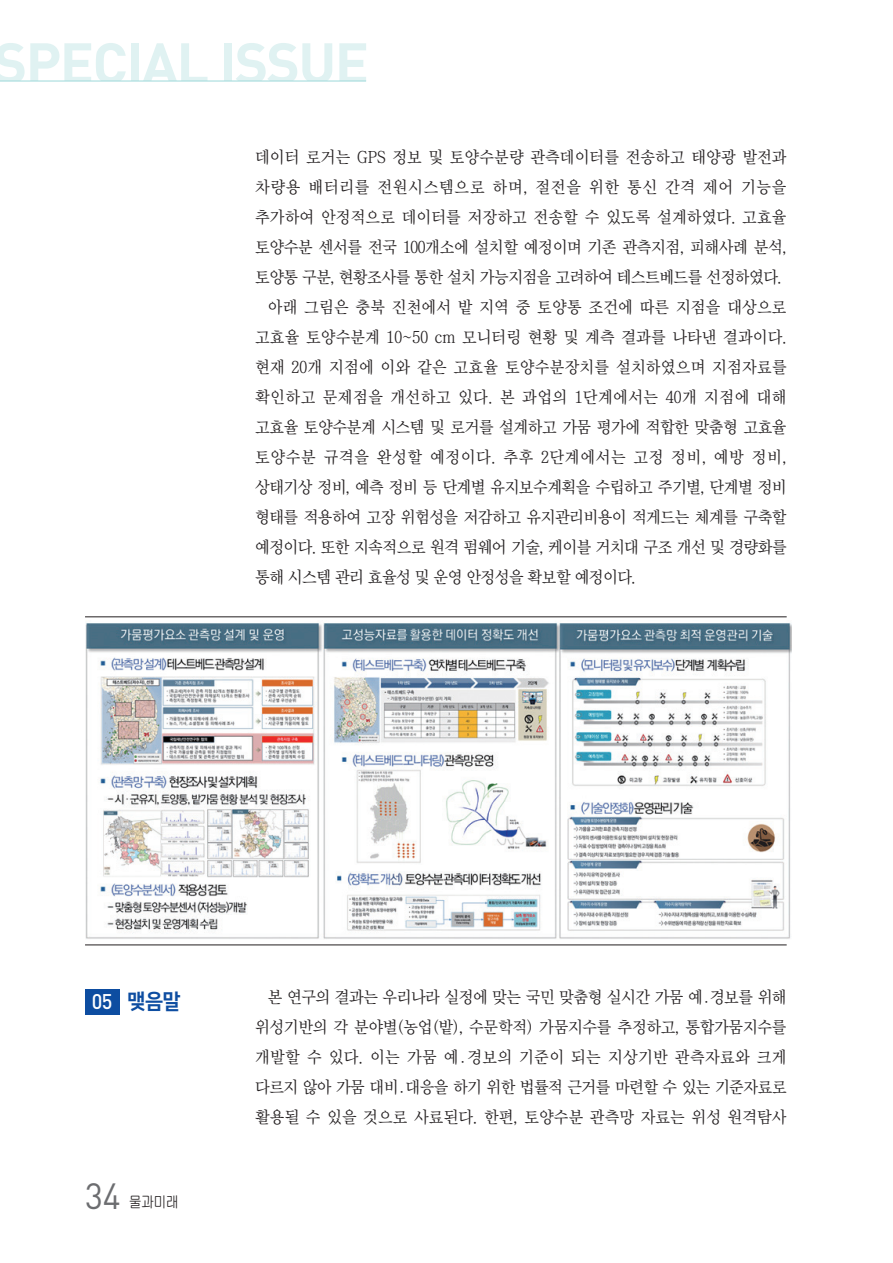
<style>
.page{position:relative;width:893px;height:1263px;background:#fff}
.page>*{position:absolute;margin:0;border:0;box-sizing:border-box;transform-origin:0 0}
.t1{font:700 57px "DIN Pro";letter-spacing:-.03em;color:#e0f2f2}
.t2{font:36px "DIN Pro";color:#6c6d70;scale:.95 1}
.t3{font:21px "Nanum Square EB";color:#0d4da1;scale:.95 1}
.t4{font:16.5px/30px "Chosun Sm";letter-spacing:.005em;color:#231f20;text-align:justify}
.t5{font:16.5px "Chosun Sm";letter-spacing:-.03em;color:#231f20}
.t6{font:16.5px "Chosun Sm";letter-spacing:-.02em;color:#231f20}
.t7{font:16.5px "Chosun Sm";letter-spacing:.03em;color:#231f20}
.t8{font:16.5px "Chosun Sm";letter-spacing:-.025em;color:#231f20}
.t9{font:16.5px "Chosun Sm";letter-spacing:.04em;color:#231f20}
.t10{font:16.5px "Chosun Sm";letter-spacing:.045em;color:#231f20}
.t11{font:14.25px "Chosun Gu";color:#231f20;scale:.95 1}
.s1{font-family:"DIN Pro";font-weight:500;color:#fff}
.s2{font-family:"MS Mincho"}
</style>
<div class="page">
<hr style="left:0;top:81px;width:366px;height:1px;background:#9dd8d9">
<div style="left:85px;top:989px;width:34px;height:25px;background:#0d4da1"></div>
<img style="left:85px;top:622px;width:706px;height:317px">
<hr style="left:85px;top:945px;width:702px;height:1px;background:#231f20">
<hr style="left:85px;top:617px;width:702px;height:1px;background:#231f20">
<h1 class="t1" style="left:-6px;top:25px;width:377px">SPECIAL ISSUE</h1>
<p class="t4" style="left:255px;top:142px;width:533px">데이터 로거는 GPS 정보 및 토양수분량 관측데이터를 전송하고 태양광 발전과</p>
<p class="t10" style="left:255px;top:179px;width:533px">차량용 배터리를 전원시스템으로 하며, 절전을 위한 통신 간격 제어 기능을</p>
<p class="t4" style="left:255px;top:202px;width:533px">추가하여 안정적으로 데이터를 저장하고 전송할 수 있도록 설계하였다. 고효율</p>
<p class="t6" style="left:255px;top:239px;width:533px">토양수분 센서를 전국 100개소에 설치할 예정이며 기존 관측지점, 피해사례 분석,</p>
<p class="t5" style="left:255px;top:269px;width:528px">토양통 구분, 현황조사를 통한 설치 가능지점을 고려하여 테스트베드를 선정하였다.</p>
<p class="t4" style="left:268px;top:292px;width:520px">아래 그림은 충북 진천에서 밭 지역 중 토양통 조건에 따른 지점을 대상으로</p>
<p class="t4" style="left:255px;top:322px;width:533px">고효율 토양수분계 10~50 cm 모니터링 현황 및 계측 결과를 나타낸 결과이다.</p>
<p class="t4" style="left:255px;top:352px;width:533px">현재 20개 지점에 이와 같은 고효율 토양수분장치를 설치하였으며 지점자료를</p>
<p class="t7" style="left:255px;top:389px;width:533px">확인하고 문제점을 개선하고 있다. 본 과업의 1단계에서는 40개 지점에 대해</p>
<p class="t8" style="left:255px;top:419px;width:533px">고효율 토양수분계 시스템 및 로거를 설계하고 가뭄 평가에 적합한 맞춤형 고효율</p>
<p class="t9" style="left:255px;top:449px;width:533px">토양수분 규격을 완성할 예정이다. 추후 2단계에서는 고정 정비, 예방 정비,</p>
<p class="t5" style="left:255px;top:479px;width:533px">상태기상 정비, 예측 정비 등 단계별 유지보수계획을 수립하고 주기별, 단계별 정비</p>
<p class="t5" style="left:255px;top:509px;width:533px">형태를 적용하여 고장 위험성을 저감하고 유지관리비용이 적게드는 체계를 구축할</p>
<p class="t5" style="left:255px;top:539px;width:533px">예정이다. 또한 지속적으로 원격 펌웨어 기술, 케이블 거치대 구조 개선 및 경량화를</p>
<p class="t5" style="left:255px;top:569px;width:382px">통해 시스템 관리 효율성 및 운영 안정성을 확보할 예정이다.</p>
<p class="t3" style="left:92px;top:990px;width:95px"><span class="s1">05</span> 맺음말</p>
<h2 class="t2" style="left:85px;top:1171px;width:39px">34</h2>
<p class="t11" style="left:129px;top:1195px;width:53px">물과미래</p>
<p class="t4" style="left:255px;top:982px;width:533px;text-indent:13px">본 연구의 결과는 우리나라 실정에 맞는 국민 맞춤형 실시간 가뭄 예<span class="s2">․</span>경보를 위해 위성기반의 각 분야별(농업(밭), 수문학적) 가뭄지수를 추정하고, 통합가뭄지수를 개발할 수 있다. 이는 가뭄 예<span class="s2">․</span>경보의 기준이 되는 지상기반 관측자료와 크게 다르지 않아 가뭄 대비<span class="s2">․</span>대응을 하기 위한 법률적 근거를 마련할 수 있는 기준자료로 활용될 수 있을 것으로 사료된다. 한편, 토양수분 관측망 자료는 위성 원격탐사</p>
</div>
